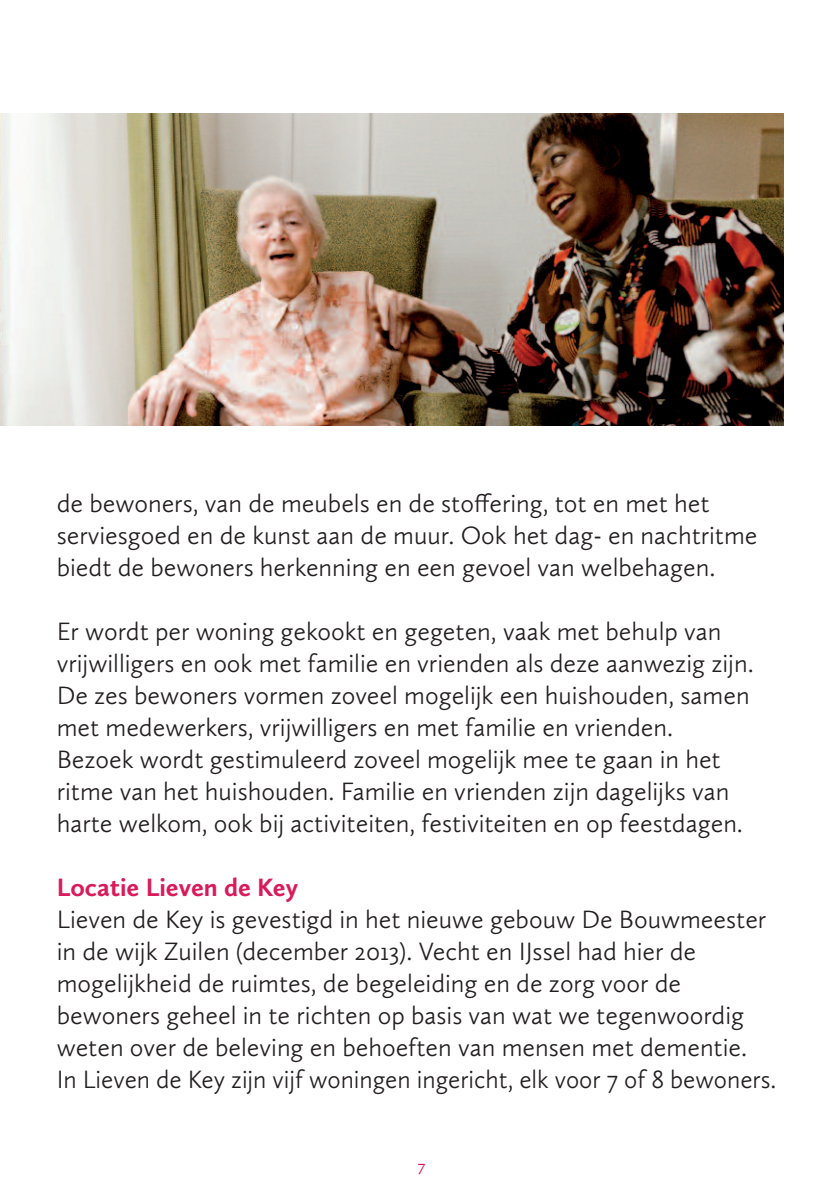
<style>
.page{position:relative;width:840px;height:1191px;background:#fff}
.page>*{position:absolute;margin:0;border:0;box-sizing:border-box;transform-origin:0 0}
.t1{font:300 26px/32px "Calluna Sans";color:#231f20}
.t2{font:700 26px "Calluna Sans";color:#d91a5b}
.t3{font:16px "Legacy Sans ITC Std";color:#d91a5b}
</style>
<div class="page">
<img style="left:0;top:113px;width:782px;height:312px">
<p class="t1" style="left:57px;top:490px;width:701px">de bewoners, van de meubels en de stoffering, tot en met het serviesgoed en de kunst aan de muur. Ook het dag- en nachtritme biedt de bewoners herkenning en een gevoel van welbehagen.</p>
<p class="t1" style="left:57px;top:618px;width:698px">Er wordt per woning gekookt en gegeten, vaak met behulp van vrijwilligers en ook met familie en vrienden als deze aanwezig zijn.<br>De zes bewoners vormen zoveel mogelijk een huishouden, samen met medewerkers, vrijwilligers en met familie en vrienden.<br>Bezoek wordt gestimuleerd zoveel mogelijk mee te gaan in het ritme van het huishouden. Familie en vrienden zijn dagelijks van harte welkom, ook bij activiteiten, festiviteiten en op feestdagen.</p>
<p class="t2" style="left:57px;top:879px;width:243px">Locatie Lieven de Key</p>
<p class="t1" style="left:57px;top:906px;width:720px">Lieven de Key is gevestigd in het nieuwe gebouw De Bouwmeester in de wijk Zuilen (december 2013). Vecht en IJssel had hier de mogelijk heid de ruimtes, de begeleiding en de zorg voor de bewoners geheel in te richten op basis van wat we tegenwoordig weten over de beleving en behoeften van mensen met dementie.<br>In Lieven de Key zijn vijf woningen ingericht, elk voor 7 of 8 bewoners.</p>
<p class="t3" style="left:417px;top:1161px;width:10px">7</p>
</div>
